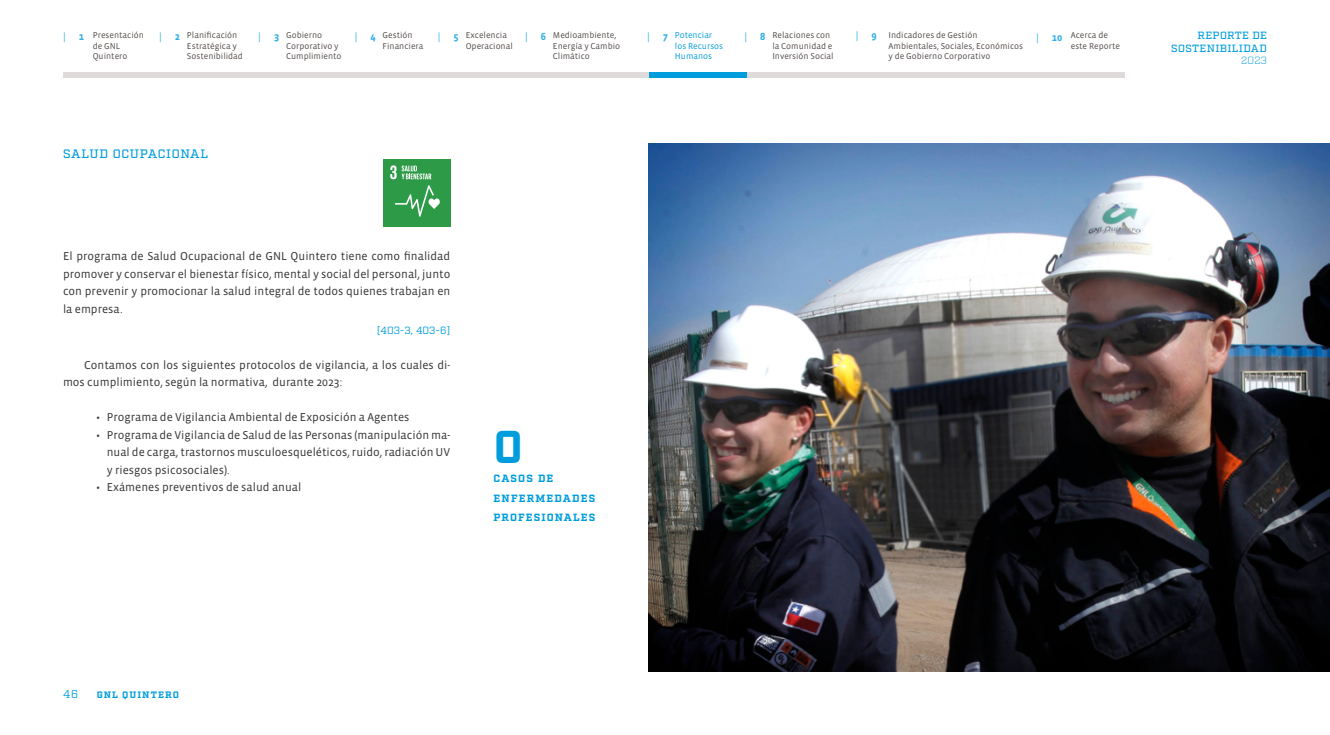
<style>
.page{position:relative;width:1330px;height:735px;background:#fff}
.page>*{position:absolute;margin:0;border:0;box-sizing:border-box;transform-origin:0 0}
.t1{font:700 46.02px "Factoria";color:#009ddc}
.t2{font:500 12.25px "Factoria";letter-spacing:.05em;color:#009ddc}
.t3{font:11.72px/17.5px "Vista Sans OTCE";color:#333;text-align:justify}
.t4{font:11.55px "Factoria";color:#009ddc}
.t5{font:700 10.5px/19.2px "Factoria";letter-spacing:.1em;color:#009ddc}
.t6{font:500 10.5px/12.6px "Factoria";letter-spacing:.035em;color:#009ddc;text-align:right}
.t7{font:10.5px "Vista Sans OTCE";color:#33b0e3}
.t8{font:10.5px "Factoria";letter-spacing:-.005em;color:#009ddc}
.t9{font:300 10.5px "Factoria";color:#009ddc}
.t10{font:700 10.5px "Vista Sans OTCE";color:#33b0e3}
.t11{font:700 9.28px "Factoria";letter-spacing:.11em;color:#009ddc}
.t12{font:8.75px/10.5px "Vista Sans OTCE";color:#524b48}
.t13{font:8.75px/10.5px "Vista Sans OTCE";color:#009ddc}
.s1{font-weight:700}
.s2{font-weight:400}
</style>
<div class="page">
<div style="left:63px;top:72px;width:1062px;height:5px;background:#dedbda"></div>
<div style="left:649px;top:72px;width:98px;height:5px;background:#009ddc"></div>
<div style="left:383px;top:160px;width:67px;height:67px;background:#2d9a47"></div>
<svg style="left:395px;top:185px;width:45px;height:32px"></svg>
<svg style="left:390px;top:165px;width:41px;height:14px"></svg>
<img style="left:649px;top:144px;width:681px;height:528px">
<p class="t7" style="left:856px;top:30px;width:22px">| <span class="s1">9</span></p>
<p class="t10" style="left:1036px;top:32px;width:28px"><span class="s2">|</span> 10</p>
<p class="t7" style="left:63px;top:30px;width:22px">| <span class="s1">1</span></p>
<p class="t7" style="left:159px;top:30px;width:22px">| <span class="s1">2</span></p>
<p class="t7" style="left:258px;top:30px;width:22px">| <span class="s1">3</span></p>
<p class="t7" style="left:355px;top:30px;width:22px">| <span class="s1">4</span></p>
<p class="t7" style="left:438px;top:30px;width:23px">| <span class="s1">5</span></p>
<p class="t7" style="left:525px;top:30px;width:22px">| <span class="s1">6</span></p>
<p class="t7" style="left:647px;top:30px;width:22px">| <span class="s1">7</span></p>
<p class="t7" style="left:745px;top:31px;width:22px">| <span class="s1">8</span></p>
<p class="t12" style="left:1071px;top:30px;width:51px">Acerca de este Reporte</p>
<p class="t12" style="left:889px;top:30px;width:136px">Indicadores de Gestión<br>Ambientales, Sociales, Económicos y de Gobierno Corporativo</p>
<p class="t12" style="left:93px;top:30px;width:53px">Presentación de GNL<br>Quintero</p>
<p class="t12" style="left:772px;top:30px;width:63px">Relaciones con la Comunidad e<br>Inversión Social</p>
<p class="t12" style="left:187px;top:30px;width:57px">Planificación<br>Estratégica y<br>Sostenibilidad</p>
<p class="t12" style="left:286px;top:30px;width:57px">Gobierno<br>Corporativo y<br>Cumplimiento</p>
<p class="t12" style="left:466px;top:30px;width:49px">Excelencia<br>Operacional</p>
<p class="t12" style="left:553px;top:30px;width:69px">Medioambiente,<br>Energía y Cambio<br>Climático</p>
<p class="t12" style="left:383px;top:30px;width:42px">Gestión<br>Financiera</p>
<p class="t13" style="left:675px;top:30px;width:50px">Potenciar los Recursos<br>Humanos</p>
<p class="t6" style="left:1171px;top:29px;width:97px">REPORTE DE<br>SOSTENIBILIDAD</p>
<p class="t9" style="left:1241px;top:54px;width:27px">2023</p>
<p class="t2" style="left:63px;top:146px;width:146px">SALUD OCUPACIONAL</p>
<p class="t3" style="left:63px;top:247px;width:389px">El programa de Salud Ocupacional de GNL Quintero tiene como finalidad promover y conservar el bienestar físico, mental y social del personal, junto con prevenir y promocionar la salud integral de todos quienes trabajan en la empresa.</p>
<p class="t8" style="left:377px;top:324px;width:75px">[403-3, 403-6]</p>
<p class="t3" style="left:63px;top:356px;width:389px;text-indent:21px">Contamos con los siguientes protocolos de vigilancia, a los cuales di&shy;mos cumplimiento, según la normativa, durante 2023:</p>
<p class="t3" style="left:96px;top:408px;width:315px">• Programa de Vigilancia Ambiental de Exposición a Agentes</p>
<p class="t3" style="left:107px;top:426px;width:345px;text-indent:-10px">• Programa de Vigilancia de Salud de las Personas (manipulación ma&shy;nual de carga, trastornos musculoesqueléticos, ruido, radiación UV y riesgos psicosociales).</p>
<p class="t3" style="left:96px;top:478px;width:207px">• Exámenes preventivos de salud anual</p>
<h1 class="t1" style="left:494px;top:420px;width:31px">0</h1>
<p class="t5" style="left:494px;top:470px;width:103px">CASOS DE<br>ENFERMEDADES<br>PROFESIONALES</p>
<p class="t4" style="left:63px;top:687px;width:17px">46</p>
<p class="t11" style="left:97px;top:689px;width:84px">GNL QUINTERO</p>
</div>
